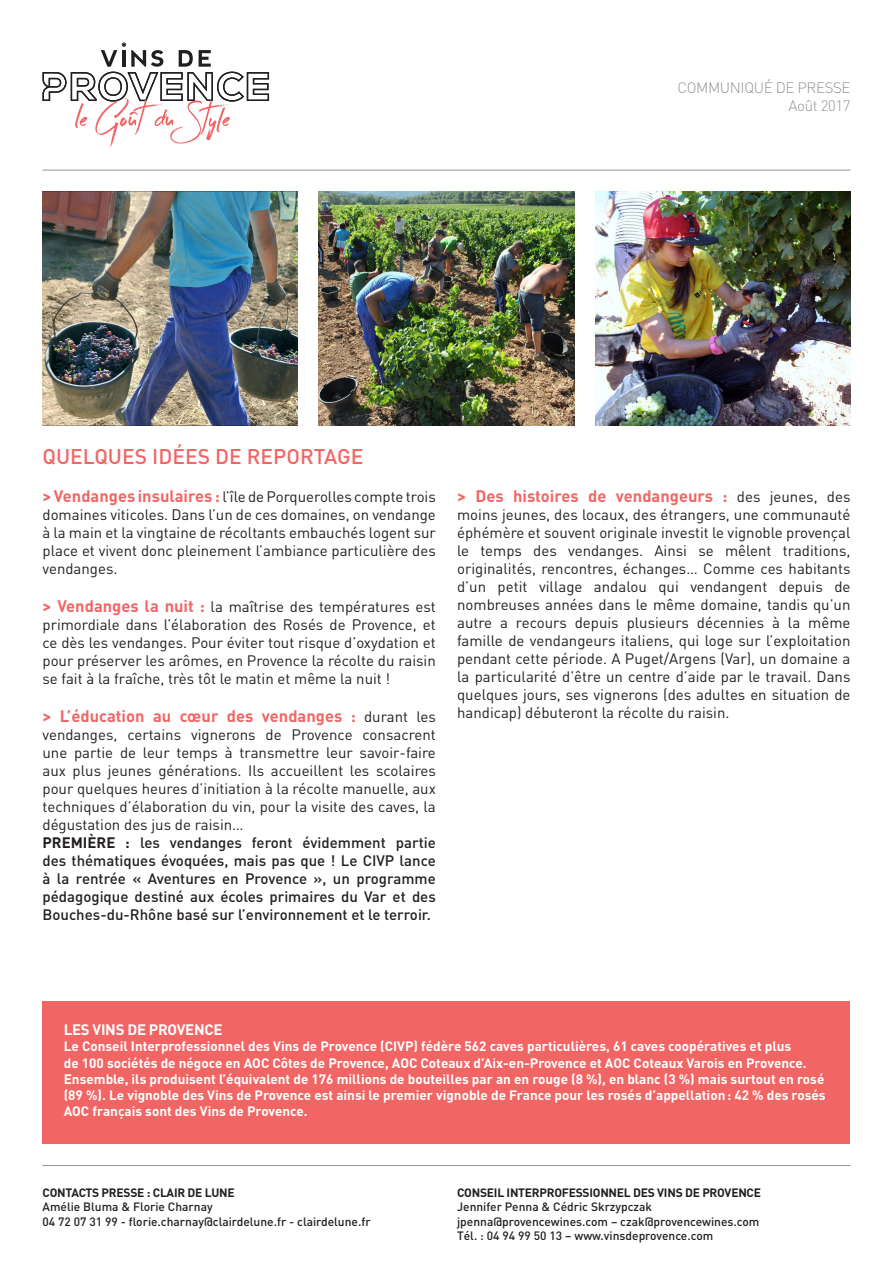
<style>
.page{position:relative;width:893px;height:1263px;background:#fff}
.page>*{position:absolute;margin:0;border:0;box-sizing:border-box;transform-origin:0 0}
.t1{font:500 21px "DIN";color:#f16665}
.t2{font:700 16.5px "DIN";color:#f16665}
.t3{font:15px/18px "DIN";color:#231f20;text-align:justify}
.t4{font:500 15px/18px "DIN";color:#231f20;text-align:justify}
.t5{font:300 15px "DIN";letter-spacing:-.025em;color:#939598}
.t6{font:700 15px "DIN";letter-spacing:-.02em;color:#fff}
.t7{font:700 13.5px/16.2px "DIN";color:#fff}
.t8{font:500 12px "DIN";color:#231f20}
.t9{font:700 12px "DIN";letter-spacing:-.02em;color:#231f20}
.s1{font-weight:700;font-size:16.5px;color:#f16665}
.s2{font-weight:400;font-size:15px;color:#231f20}
.s3{font-weight:700}
</style>
<div class="page">
<img style="left:43px;top:191px;width:255px;height:234px">
<img style="left:319px;top:191px;width:255px;height:234px">
<img style="left:595px;top:191px;width:255px;height:234px">
<hr style="left:43px;top:170px;width:807px;height:1px;background:#939598">
<hr style="left:43px;top:1165px;width:807px;height:1px;background:#939598">
<svg style="left:43px;top:43px;width:226px;height:105px"></svg>
<div style="left:43px;top:1001px;width:807px;height:143px;background:#f16665"></div>
<p class="t5" style="left:677px;top:78px;width:174px">COMMUNIQUÉ DE PRESSE</p>
<p class="t5" style="left:789px;top:96px;width:63px">Août 2017</p>
<p class="t1" style="left:43px;top:443px;width:322px">QUELQUES IDÉES DE REPORTAGE</p>
<p class="t3" style="left:43px;top:487px;width:395px"><span class="s1">&gt; Vendanges insulaires :</span> l’île de Porquerolles compte trois domaines viticoles. Dans l’un de ces domaines, on vendange à la main et la vingtaine de récoltants embauchés logent sur place et vivent donc pleinement l’ambiance particulière des vendanges.</p>
<p class="t3" style="left:43px;top:597px;width:395px"><span class="s1">&gt; Vendanges la nuit :</span> la maîtrise des températures est primordiale dans l’élaboration des Rosés de Provence, et ce dès les vendanges. Pour éviter tout risque d’oxydation et pour préserver les arômes, en Provence la récolte du raisin se fait à la fraîche, très tôt le matin et même la nuit !</p>
<p class="t2" style="left:43px;top:705px;width:395px">&gt; L’éducation au cœur des vendanges : <span class="s2">durant les</span></p>
<p class="t3" style="left:43px;top:725px;width:395px">vendanges, certains vignerons de Provence consacrent une partie de leur temps à transmettre leur savoir-faire aux plus jeunes générations. Ils accueillent les scolaires pour quelques heures d’initiation à la récolte manuelle, aux techniques d’élaboration du vin, pour la visite des caves, la dégustation des jus de raisin…</p>
<p class="t4" style="left:43px;top:833px;width:395px"><span class="s3">PREMIÈRE :</span> les vendanges feront évidemment partie des thématiques évoquées, mais pas que ! Le CIVP lance à la rentrée « Aventures en Provence », un programme pédagogique destiné aux écoles primaires du Var et des Bouches-du-Rhône basé sur l’environnement et le terroir.</p>
<p class="t2" style="left:457px;top:485px;width:395px">&gt; Des histoires de vendangeurs : <span class="s2">des jeunes, des</span></p>
<p class="t3" style="left:457px;top:505px;width:395px">moins jeunes, des locaux, des étrangers, une communauté éphémère et souvent originale investit le vignoble provençal le temps des vendanges. Ainsi se mêlent traditions, originalités, rencontres, échanges… Comme ces habitants d’un petit village andalou qui vendangent depuis de nombreuses années dans le même domaine, tandis qu’un autre a recours depuis plusieurs décennies à la même famille de vendangeurs italiens, qui loge sur l’exploitation pendant cette période. A Puget/Argens (Var), un domaine a la particularité d’être un centre d’aide par le travail. Dans quelques jours, ses vignerons (des adultes en situation de handicap) débuteront la récolte du raisin.</p>
<p class="t6" style="left:64px;top:1020px;width:160px">LES VINS DE PROVENCE</p>
<p class="t7" style="left:64px;top:1038px;width:763px">Le Conseil Interprofessionnel des Vins de Provence (CIVP) fédère 562 caves particulières, 61 caves coopératives et plus<br>de 100 sociétés de négoce en AOC Côtes de Provence, AOC Coteaux d’Aix-en-Provence et AOC Coteaux Varois en Provence.<br>Ensemble, ils produisent l’équivalent de 176 millions de bouteilles par an en rouge (8 %), en blanc (3 %) mais surtout en rosé (89 %). Le vignoble des Vins de Provence est ainsi le premier vignoble de France pour les rosés d’appellation: 42 % des rosés AOC français sont des Vins de Provence.</p>
<p class="t9" style="left:43px;top:1184px;width:194px">CONTACTS PRESSE : CLAIR DE LUNE</p>
<p class="t8" style="left:43px;top:1199px;width:172px">Amélie Bluma &amp; Florie Charnay</p>
<p class="t8" style="left:43px;top:1213px;width:330px">04 72 07 31 99 - florie.charnay@clairdelune.fr - clairdelune.fr</p>
<p class="t9" style="left:457px;top:1184px;width:305px">CONSEIL INTERPROFESSIONNEL DES VINS DE PROVENCE</p>
<p class="t8" style="left:457px;top:1199px;width:197px">Jennifer Penna &amp; Cédric Skrzypczak</p>
<p class="t8" style="left:457px;top:1213px;width:304px">jpenna@provencewines.com – czak@provencewines.com</p>
<p class="t8" style="left:457px;top:1228px;width:258px">Tél. : 04 94 99 50 13 – www.vinsdeprovence.com</p>
</div>
